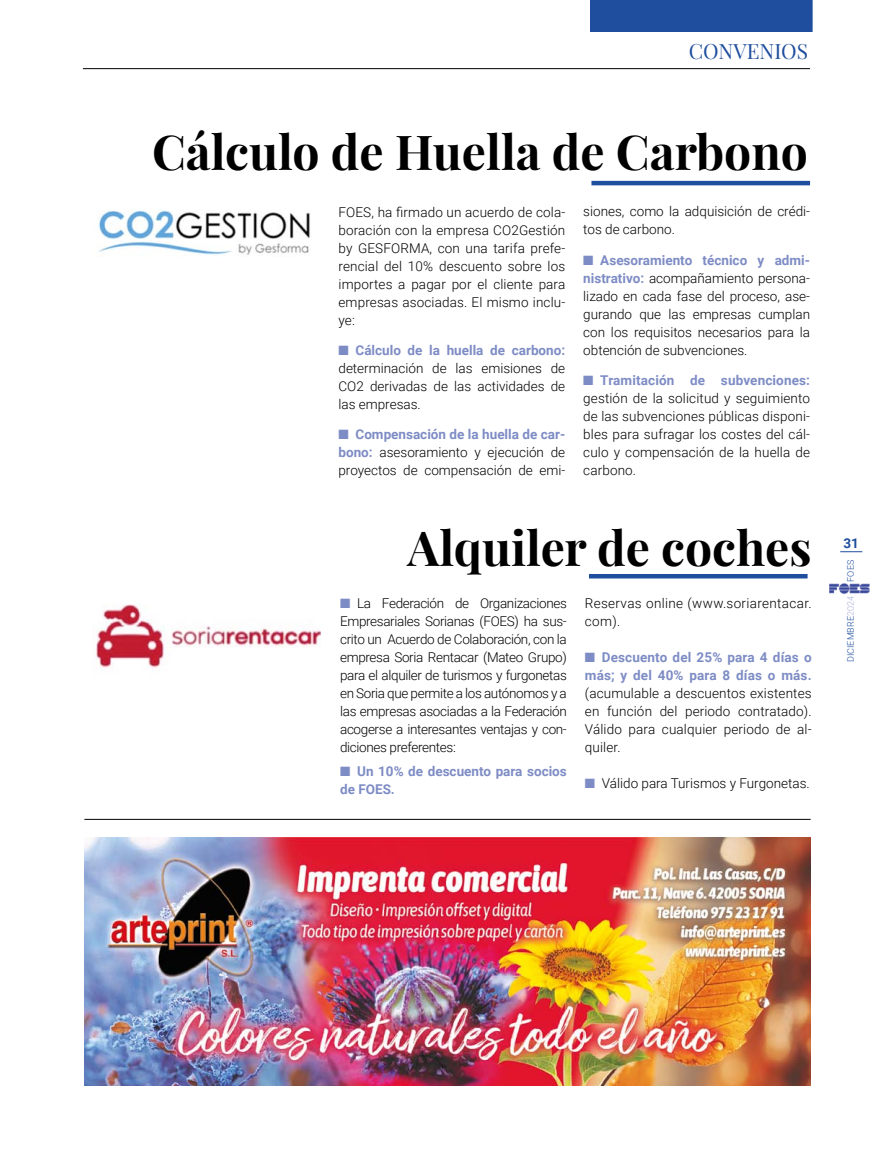
<style>
.page{position:relative;width:893px;height:1149px;background:#fff}
.page>*{position:absolute;margin:0;border:0;box-sizing:border-box;transform-origin:0 0}
.t1{font:700 48px "Playfair Display";color:#000}
.t2{font:21px "Playfair Display";color:#1e4e9d}
.t3{font:300 13.5px/18px "Roboto";color:#000;text-align:justify}
.t4{font:700 13.5px/18px "Roboto";letter-spacing:.01em;color:#7e8cc5}
.t5{font:300 13.5px/18px "Roboto";letter-spacing:.025em;color:#000}
.t6{font:700 13.5px "Roboto";color:#1e4e9d}
.t7{font:300 9px "Roboto";color:#1e4e9d}
.s1{color:#7e8cc5}
.s2{font-weight:700;color:#7e8cc5}
.s3{color:#aab1da}
</style>
<div class="page">
<hr style="left:83px;top:68px;width:727px;height:1px;background:#000">
<div style="left:590px;top:0;width:223px;height:32px;background:#1e4e9d"></div>
<svg style="left:840px;top:551px;width:22px;height:1px"></svg>
<img style="left:830px;top:583px;width:39px;height:10px">
<hr style="left:589px;top:574px;width:219px;height:4px;background:#1e4e9d">
<img style="left:96px;top:604px;width:224px;height:66px">
<img style="left:85px;top:837px;width:725px;height:247px">
<hr style="left:591px;top:181px;width:219px;height:4px;background:#1e4e9d">
<img style="left:99px;top:210px;width:211px;height:45px">
<hr style="left:84px;top:818px;width:727px;height:1px;background:#000">
<h2 class="t2" style="left:689px;top:38px;width:121px">CONVENIOS</h2>
<h1 class="t1" style="left:152px;top:121px;width:657px">Cálculo de Huella de Carbono</h1>
<p class="t3" style="left:338px;top:203px;width:228px">FOES, ha firmado un acuerdo de cola&shy;boración con la empresa CO2Gestión by GESFORMA, con una tarifa prefe&shy;rencial del 10% descuento sobre los importes a pagar por el cliente para empresas asociadas. El mismo inclu&shy;ye:</p>
<p class="t3" style="left:338px;top:341px;width:228px"><span class="s1">■</span> <span class="s2">Cálculo de la huella de carbono: </span>determinación de las emisiones de CO2 derivadas de las actividades de las empresas.</p>
<p class="t3" style="left:338px;top:425px;width:228px"><span class="s1">■</span> <span class="s2">Compensación de la huella de car&shy;bono:</span> asesoramiento y ejecución de proyectos de compensación de emi-</p>
<p class="t3" style="left:583px;top:201px;width:228px">siones, como la adquisición de crédi&shy;tos de carbono.</p>
<p class="t3" style="left:583px;top:251px;width:228px"><span class="s1">■</span> <span class="s2">Asesoramiento técnico y admi&shy;nistrativo:</span> acompañamiento persona&shy;lizado en cada fase del proceso, ase&shy;gurando que las empresas cumplan con los requisitos necesarios para la obtención de subvenciones.</p>
<p class="t3" style="left:583px;top:371px;width:228px"><span class="s1">■</span> <span class="s2">Tramitación de subvenciones: </span>gestión de la solicitud y seguimiento de las subvenciones públicas disponi&shy;bles para sufragar los costes del cál&shy;culo y compensación de la huella de carbono.</p>
<h1 class="t1" style="left:407px;top:518px;width:406px">Alquiler de coches</h1>
<p class="t3" style="left:340px;top:593px;width:228px"><span class="s1">■</span> La Federación de Organizaciones Empresariales Sorianas (FOES) ha sus&shy;crito un Acuerdo de Colaboración, con la empresa Soria Rentacar (Mateo Grupo) para el alquiler de turismos y furgonetas en Soria que permite a los autónomos y a las empresas asociadas a la Federación acogerse a interesantes ventajas y con&shy;diciones preferentes:</p>
<p class="t4" style="left:340px;top:761px;width:228px">■ Un 10% de descuento para socios de FOES.</p>
<p class="t5" style="left:585px;top:593px;width:228px">Reservas online (www.soriarentacar. com).</p>
<p class="t4" style="left:585px;top:647px;width:228px">■ Descuento del 25% para 4 días o más; y del 40% para 8 días o más.</p>
<p class="t3" style="left:585px;top:683px;width:228px">(acumulable a descuentos existentes en función del periodo contratado).<br>Válido para cualquier periodo de al&shy;quiler.</p>
<p class="t3" style="left:585px;top:773px;width:226px"><span class="s1">■</span> Válido para Turismos y Furgonetas.</p>
<p class="t6" style="left:843px;top:534px;width:17px">31</p>
<p class="t7" style="left:844px;top:581px;width:23px;rotate:-90deg">FOES</p>
<p class="t7" style="left:844px;top:662px;width:67px;rotate:-90deg">DICIEMBRE<span class="s3">2024</span></p>
</div>
